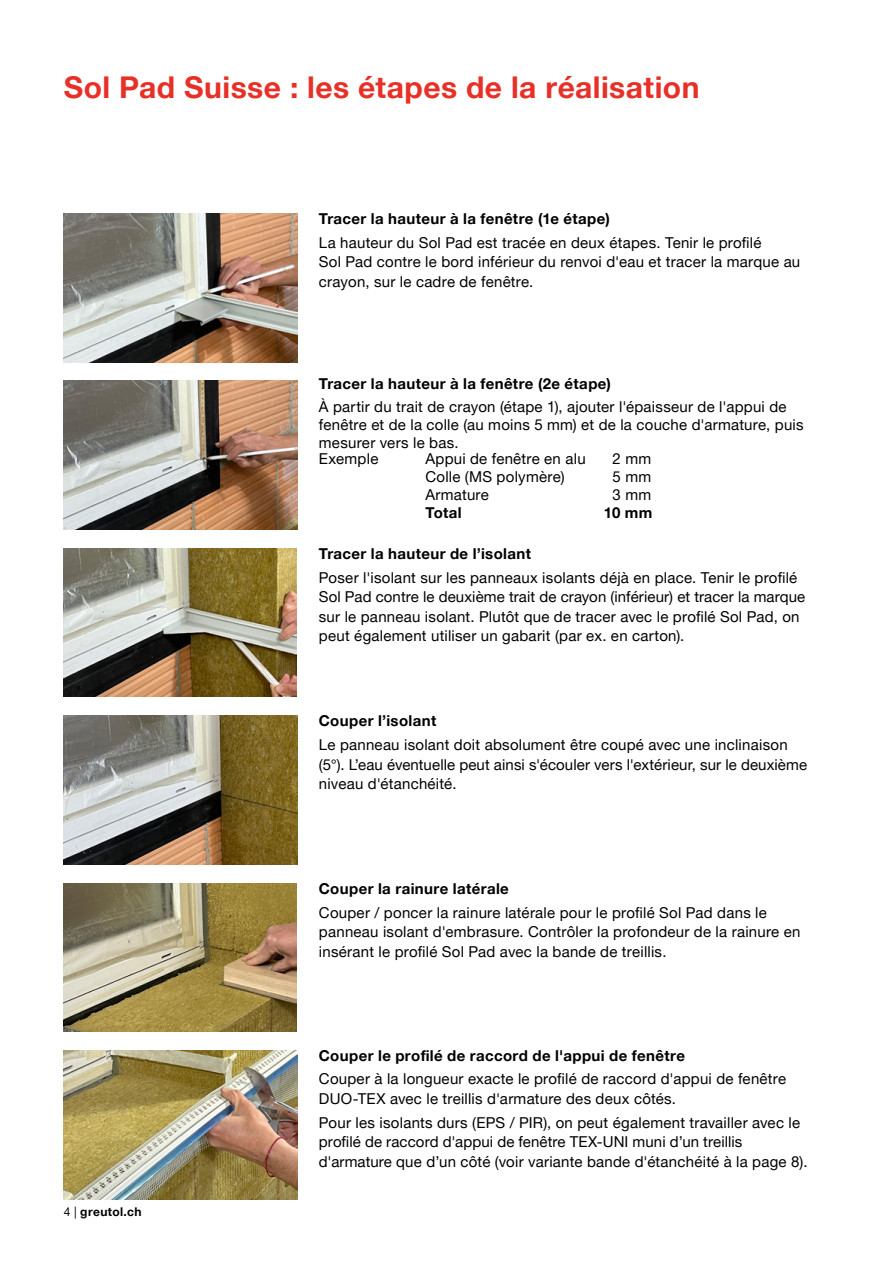
<style>
.page{position:relative;width:893px;height:1263px;background:#fff}
.page>*{position:absolute;margin:0;border:0;box-sizing:border-box;transform-origin:0 0}
.t1{font:700 30px "Helvetica Neue LTW1 G";letter-spacing:.015em;color:#e73027}
.t2{font:15px/19.5px "Helvetica Neue LTW1 G";letter-spacing:.015em;color:#000}
.t3{font:700 15px "Helvetica Neue LTW1 G";letter-spacing:.025em;color:#000}
.t4{font:700 12px "Helvetica Neue LTW1 G";letter-spacing:.035em;color:#000}
.s1{font-weight:400}
</style>
<div class="page">
<img style="left:64px;top:213px;width:234px;height:149px">
<img style="left:64px;top:1050px;width:234px;height:149px">
<img style="left:64px;top:883px;width:233px;height:149px">
<img style="left:64px;top:548px;width:233px;height:149px">
<img style="left:64px;top:716px;width:234px;height:148px">
<img style="left:64px;top:381px;width:234px;height:148px">
<h1 class="t1" style="left:64px;top:69px;width:637px">Sol Pad Suisse : les étapes de la réalisation</h1>
<p class="t3" style="left:319px;top:210px;width:292px">Tracer la hauteur à la fenêtre (1e étape)</p>
<p class="t2" style="left:319px;top:233px;width:483px">La hauteur du Sol Pad est tracée en deux étapes. Tenir le profilé<br>Sol Pad contre le bord inférieur du renvoi d'eau et tracer la marque au crayon, sur le cadre de fenêtre.</p>
<p class="t3" style="left:319px;top:375px;width:294px">Tracer la hauteur à la fenêtre (2e étape)</p>
<p class="t2" style="left:319px;top:397px;width:486px;line-height:18px">À partir du trait de crayon (étape 1), ajouter l'épaisseur de l'appui de fenêtre et de la colle (au moins 5 mm) et de la couche d'armature, puis mesurer vers le bas.</p>
<p class="t2" style="left:319px;top:449px;width:61px">Exemple</p>
<p class="t2" style="left:425px;top:449px;width:162px">Appui de fenêtre en alu</p>
<p class="t2" style="left:613px;top:449px;width:40px">2 mm</p>
<p class="t2" style="left:425px;top:467px;width:141px">Colle (MS polymère)</p>
<p class="t2" style="left:613px;top:467px;width:40px">5 mm</p>
<p class="t2" style="left:425px;top:485px;width:65px">Armature</p>
<p class="t2" style="left:613px;top:485px;width:40px">3 mm</p>
<p class="t3" style="left:425px;top:503px;width:38px">Total</p>
<p class="t3" style="left:604px;top:503px;width:50px">10 mm</p>
<p class="t3" style="left:319px;top:544px;width:214px">Tracer la hauteur de l’isolant</p>
<p class="t2" style="left:319px;top:567px;width:488px">Poser l'isolant sur les panneaux isolants déjà en place. Tenir le profilé Sol Pad contre le deuxième trait de crayon (inférieur) et tracer la marque sur le panneau isolant. Plutôt que de tracer avec le profilé Sol Pad, on peut également utiliser un gabarit (par ex. en carton).</p>
<p class="t3" style="left:319px;top:712px;width:119px">Couper l’isolant</p>
<p class="t2" style="left:319px;top:735px;width:490px">Le panneau isolant doit absolument être coupé avec une inclinaison (5°). L’eau éventuelle peut ainsi s'écouler vers l'extérieur, sur le deuxième niveau d'étanchéité.</p>
<p class="t3" style="left:319px;top:879px;width:191px">Couper la rainure latérale</p>
<p class="t2" style="left:319px;top:902px;width:483px">Couper / poncer la rainure latérale pour le profilé Sol Pad dans le panneau isolant d'embrasure. Contrôler la profondeur de la rainure en insérant le profilé Sol Pad avec la bande de treillis.</p>
<p class="t4" style="left:64px;top:1204px;width:79px"><span class="s1">4 |</span> greutol.ch</p>
<p class="t3" style="left:319px;top:1046px;width:368px">Couper le profilé de raccord de l'appui de fenêtre</p>
<p class="t2" style="left:319px;top:1069px;width:469px">Couper à la longueur exacte le profilé de raccord d'appui de fenêtre<br>DUO-TEX avec le treillis d'armature des deux côtés.</p>
<p class="t2" style="left:319px;top:1112px;width:490px">Pour les isolants durs (EPS / PIR), on peut également travailler avec le profilé de raccord d'appui de fenêtre TEX-UNI muni d’un treillis d'armature que d’un côté (voir variante bande d'étanchéité à la page 8).</p>
</div>
